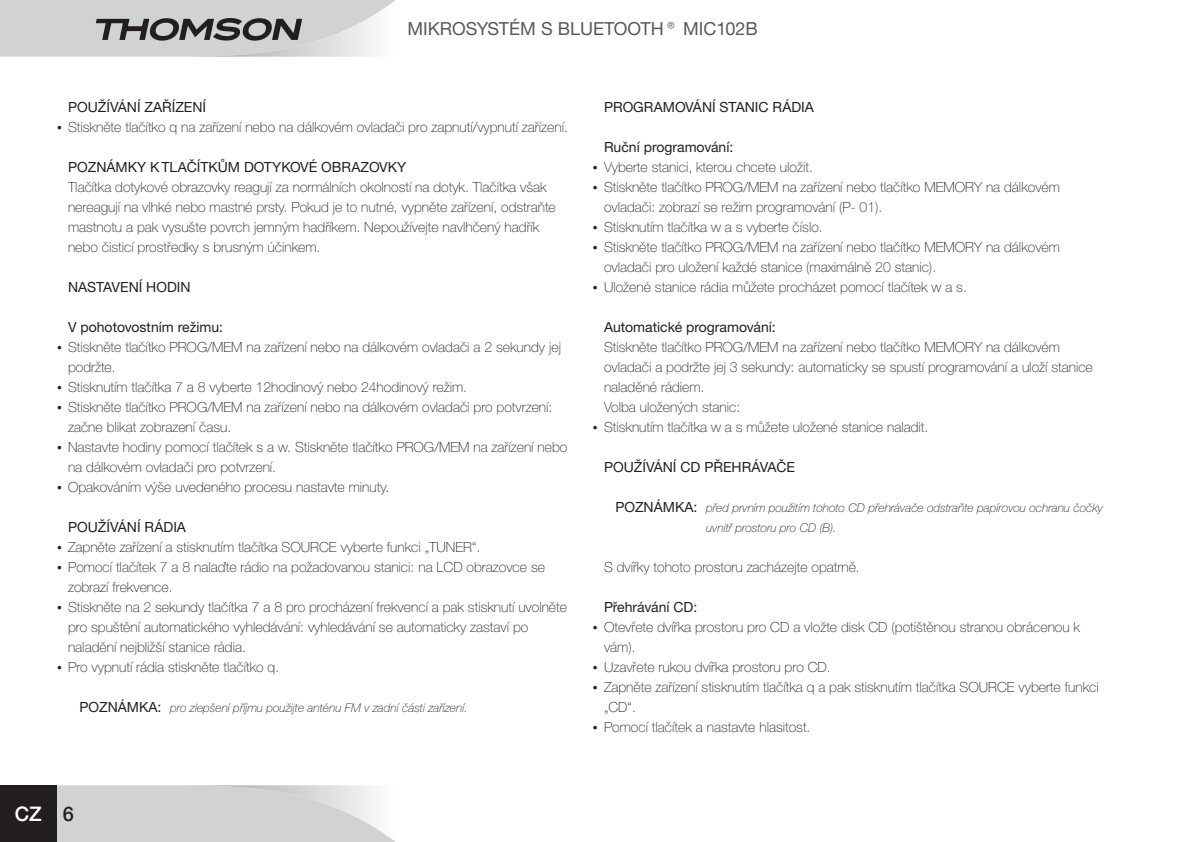
<style>
.page{position:relative;width:1191px;height:842px;background:#fff}
.page>*{position:absolute;margin:0;border:0;box-sizing:border-box;transform-origin:0 0}
.t1{font:500 20px "Helvetica Neue LT";color:#fff}
.t2{font:18px "Helvetica Neue CE";color:#57585a}
.t3{font:100 14px/20px "Helvetica Neue CE";color:#231f20}
.t4{font:14px "Helvetica Neue CE";color:#231f20}
.t5{font:italic 100 12px/20px "Helvetica Neue CE";color:#231f20}
.s1{font-weight:400;font-style:normal;font-size:14px}
.s2{color:#231f20}
</style>
<div class="page">
<svg style="left:57px;top:785px;width:338px;height:57px;background:#d5d6d7"></svg>
<svg style="left:0;top:0;width:395px;height:57px;background:#c2c3c5"></svg>
<div style="left:0;top:785px;width:57px;height:57px;background:#231f20"></div>
<p class="t2" style="left:407px;top:18px;width:352px">MIKROSYSTÉM S BLUETOOTH® MIC102B</p>
<p class="t4" style="left:68px;top:99px;width:140px">POUŽÍVÁNÍ ZAŘÍZENÍ</p>
<p class="t3" style="left:68px;top:117px;width:501px">Stiskněte tlačítko q na zařízení nebo na dálkovém ovladači pro zapnutí/vypnutí zařízení.</p>
<p class="t4" style="left:68px;top:159px;width:339px">POZNÁMKY K TLAČÍTKŮM DOTYKOVÉ OBRAZOVKY</p>
<p class="t3" style="left:68px;top:177px;width:489px">Tlačítka dotykové obrazovky reagují za normálních okolností na dotyk. Tlačítka však nereagují na vlhké nebo mastné prsty. Pokud je to nutné, vypněte zařízení, odstraňte mastnotu a pak vysušte povrch jemným hadříkem. Nepoužívejte navlhčený hadřík nebo čisticí prostředky s brusným účinkem.</p>
<p class="t4" style="left:68px;top:279px;width:124px">NASTAVENÍ HODIN</p>
<p class="t4" style="left:68px;top:319px;width:157px">V pohotovostním režimu:</p>
<p class="t3" style="left:68px;top:337px;width:501px">Stiskněte tlačítko PROG/MEM na zařízení nebo na dálkovém ovladači a 2 sekundy jej podržte.<br>Stisknutím tlačítka 7 a 8 vyberte 12hodinový nebo 24hodinový režim.<br>Stiskněte tlačítko PROG/MEM na zařízení nebo na dálkovém ovladači pro potvrzení: začne blikat zobrazení času.<br>Nastavte hodiny pomocí tlačítek s a w. Stiskněte tlačítko PROG/MEM na zařízení nebo na dálkovém ovladači pro potvrzení.<br>Opakováním výše uvedeného procesu nastavte minuty.</p>
<p class="t4" style="left:68px;top:519px;width:119px">POUŽÍVÁNÍ RÁDIA</p>
<p class="t3" style="left:68px;top:537px;width:500px">Zapněte zařízení a stisknutím tlačítka SOURCE vyberte funkci „TUNER“.<br>Pomocí tlačítek 7 a 8 nalaďte rádio na požadovanou stanici: na LCD obrazovce se zobrazí frekvence.<br>Stiskněte na 2 sekundy tlačítka 7 a 8 pro procházení frekvencí a pak stisknutí uvolněte pro spuštění automatického vyhledávání: vyhledávání se automaticky zastaví po naladění nejbližší stanice rádia.<br>Pro vypnutí rádia stiskněte tlačítko q.</p>
<p class="t4" style="left:79px;top:699px;width:20px">Poznámka</p>
<p class="t5" style="left:157px;top:698px;width:312px"><span class="s1">:</span> pro zlepšení příjmu použijte anténu FM v zadní části zařízení.</p>
<h1 class="t1" style="left:15px;top:802px;width:60px">CZ <span class="s2">6</span></h1>
<p class="t4" style="left:604px;top:99px;width:211px">PROGRAMOVÁNÍ STANIC RÁDIA</p>
<p class="t4" style="left:604px;top:139px;width:131px">Ruční programování:</p>
<p class="t3" style="left:604px;top:157px;width:457px">Vyberte stanici, kterou chcete uložit.<br>Stiskněte tlačítko PROG/MEM na zařízení nebo tlačítko MEMORY na dálkovém ovladači: zobrazí se režim programování (P- 01).<br>Stisknutím tlačítka w a s vyberte číslo.<br>Stiskněte tlačítko PROG/MEM na zařízení nebo tlačítko MEMORY na dálkovém ovladači pro uložení každé stanice (maximálně 20 stanic).<br>Uložené stanice rádia můžete procházet pomocí tlačítek w a s.</p>
<p class="t4" style="left:604px;top:319px;width:173px">Automatické programování:</p>
<p class="t3" style="left:604px;top:337px;width:490px">Stiskněte tlačítko PROG/MEM na zařízení nebo tlačítko MEMORY na dálkovém ovladači a podržte jej 3 sekundy: automaticky se spustí programování a uloží stanice naladěné rádiem.<br>Volba uložených stanic:<br>Stisknutím tlačítka w a s můžete uložené stanice naladit.</p>
<p class="t4" style="left:604px;top:459px;width:192px">POUŽÍVÁNÍ CD PŘEHRÁVAČE</p>
<p class="t4" style="left:615px;top:499px;width:20px">Poznámka</p>
<p class="t5" style="left:706px;top:498px;width:398px;text-indent:-13px"><span class="s1">:</span> před prvním použitím tohoto CD přehrávače odstraňte papírovou ochranu čočky uvnitř prostoru pro CD (B).</p>
<p class="t3" style="left:604px;top:557px;width:257px">S dvířky tohoto prostoru zacházejte opatrně.</p>
<p class="t4" style="left:604px;top:599px;width:95px">Přehrávání CD:</p>
<p class="t3" style="left:604px;top:617px;width:496px">Otevřete dvířka prostoru pro CD a vložte disk CD (potištěnou stranou obrácenou k vám).<br>Uzavřete rukou dvířka prostoru pro CD.<br>Zapněte zařízení stisknutím tlačítka q a pak stisknutím tlačítka SOURCE vyberte funkci „CD“.<br>Pomocí tlačítek a nastavte hlasitost.</p>
</div>
